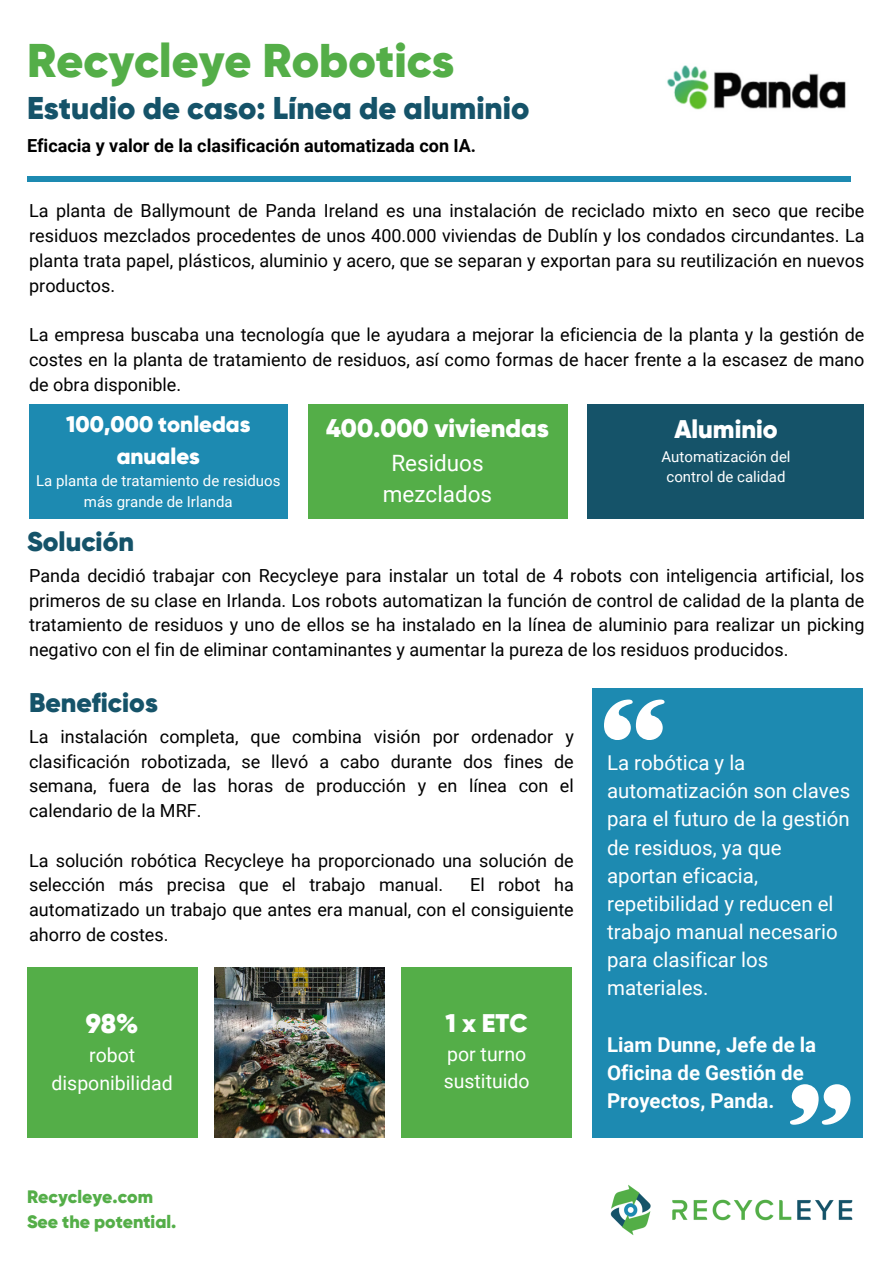
<style>
.page{position:relative;width:894px;height:1264px;background:#fff}
.page>*{position:absolute;margin:0;border:0;box-sizing:border-box;transform-origin:0 0}
.t1{font:900 47.25px "Gilroy";color:#54ae48}
.t2{font:900 31.5px "Gilroy";color:#155369}
.t3{font:900 27px "Gilroy";color:#155369}
.t4{font:900 27px "Gilroy";color:#fff}
.t5{font:900 25.5px "Gilroy";color:#fff}
.t6{font:900 22.5px/31.5px "Gilroy";color:#fff;text-align:center}
.t7{font:22.5px/31.5px "Roboto";color:#fff;text-align:center}
.t8{font:20.4px/28.2px "Roboto";color:#fff}
.t9{font:700 20.4px/28.2px "Roboto";color:#fff}
.t10{font:19.5px/27px "Roboto";color:#fff;text-align:center}
.t11{font:18px/24.8px "Roboto";color:#000;text-align:justify}
.t12{font:700 18px "Roboto";color:#000}
.t13{font:900 18px "Gilroy";color:#54ae48}
.t14{font:15px/20.2px "Roboto";color:#fff;text-align:center}
</style>
<div class="page">
<div style="left:29px;top:404px;width:258px;height:115px;background:#1d8ab1"></div>
<div style="left:308px;top:404px;width:259px;height:115px;background:#54ae48"></div>
<div style="left:587px;top:404px;width:277px;height:115px;background:#155369"></div>
<div style="left:592px;top:688px;width:270px;height:449px;background:#1d8ab1"></div>
<div style="left:27px;top:967px;width:170px;height:170px;background:#54ae48"></div>
<div style="left:401px;top:967px;width:170px;height:170px;background:#54ae48"></div>
<img style="left:667px;top:65px;width:179px;height:45px">
<svg style="left:604px;top:699px;width:60px;height:41px"></svg>
<svg style="left:790px;top:1084px;width:60px;height:40px"></svg>
<img style="left:214px;top:967px;width:170px;height:170px">
<img style="left:610px;top:1185px;width:243px;height:50px">
<div style="left:27px;top:176px;width:823px;height:6px;background:#1d8ab1"></div>
<p class="t1" style="left:27px;top:31px;width:428px">Recycleye Robotics</p>
<h3 class="t2" style="left:27px;top:88px;width:504px">Estudio de caso: Línea de aluminio</h3>
<h5 class="t12" style="left:27px;top:135px;width:450px">Eficacia y valor de la clasificación automatizada con IA.</h5>
<p class="t11" style="left:29px;top:199px;width:836px">La planta de Ballymount de Panda Ireland es una instalación de reciclado mixto en seco que recibe residuos mezclados procedentes de unos 400.000 viviendas de Dublín y los condados circundantes. La planta trata papel, plásticos, aluminio y acero, que se separan y exportan para su reutilización en nuevos productos.</p>
<p class="t11" style="left:29px;top:322px;width:836px">La empresa buscaba una tecnología que le ayudara a mejorar la eficiencia de la planta y la gestión de costes en la planta de tratamiento de residuos, así como formas de hacer frente a la escasez de mano de obra disponible.</p>
<h1 class="t6" style="left:66px;top:409px;width:186px">100,000 tonledas anuales</h1>
<p class="t14" style="left:36px;top:471px;width:246px">La planta de tratamiento de residuos más grande de Irlanda</p>
<h2 class="t5" style="left:326px;top:412px;width:224px">400.000 viviendas</h2>
<h2 class="t7" style="left:383px;top:447px;width:111px">Residuos mezclados</h2>
<p class="t5" style="left:674px;top:413px;width:105px">Aluminio</p>
<p class="t14" style="left:661px;top:446px;width:130px">Automatización del</p>
<p class="t14" style="left:666px;top:466px;width:120px">control de calidad</p>
<h6 class="t3" style="left:27px;top:525px;width:108px">Solución</h6>
<p class="t11" style="left:29px;top:563px;width:836px">Panda decidió trabajar con Recycleye para instalar un total de 4 robots con inteligencia artificial, los primeros de su clase en Irlanda. Los robots automatizan la función de control de calidad de la planta de tratamiento de residuos y uno de ellos se ha instalado en la línea de aluminio para realizar un picking negativo con el fin de eliminar contaminantes y aumentar la pureza de los residuos producidos.</p>
<h6 class="t3" style="left:29px;top:686px;width:130px">Beneficios</h6>
<h6 class="t11" style="left:29px;top:724px;width:546px">La instalación completa, que combina visión por ordenador y clasificación robotizada, se llevó a cabo durante dos fines de semana, fuera de las horas de producción y en línea con el calendario de la MRF.</h6>
<p class="t11" style="left:29px;top:848px;width:546px">La solución robótica Recycleye ha proporcionado una solución de selección más precisa que el trabajo manual.</p>
<p class="t11" style="left:29px;top:872px;width:546px;text-indent:441px">El robot ha automatizado un trabajo que antes era manual, con el consiguiente ahorro de costes.</p>
<p class="t4" style="left:86px;top:1006px;width:54px">98%</p>
<p class="t10" style="left:52px;top:1042px;width:123px">robot disponibilidad</p>
<p class="t13" style="left:27px;top:1185px;width:128px">Recycleye.com</p>
<p class="t13" style="left:27px;top:1210px;width:151px">See the potential.</p>
<p class="t5" style="left:445px;top:1007px;width:83px">1 x ETC</p>
<p class="t10" style="left:443px;top:1041px;width:87px;text-align:left">por turno sustituido</p>
<p class="t8" style="left:607px;top:749px;width:244px">La robótica y la automatización son claves para el futuro de la gestión de residuos, ya que aportan eficacia, repetibilidad y reducen el trabajo manual necesario para clasificar los materiales.</p>
<p class="t9" style="left:607px;top:1030px;width:210px">Liam Dunne, Jefe de la<br>Oficina de Gestión de<br>Proyectos, Panda.</p>
</div>
